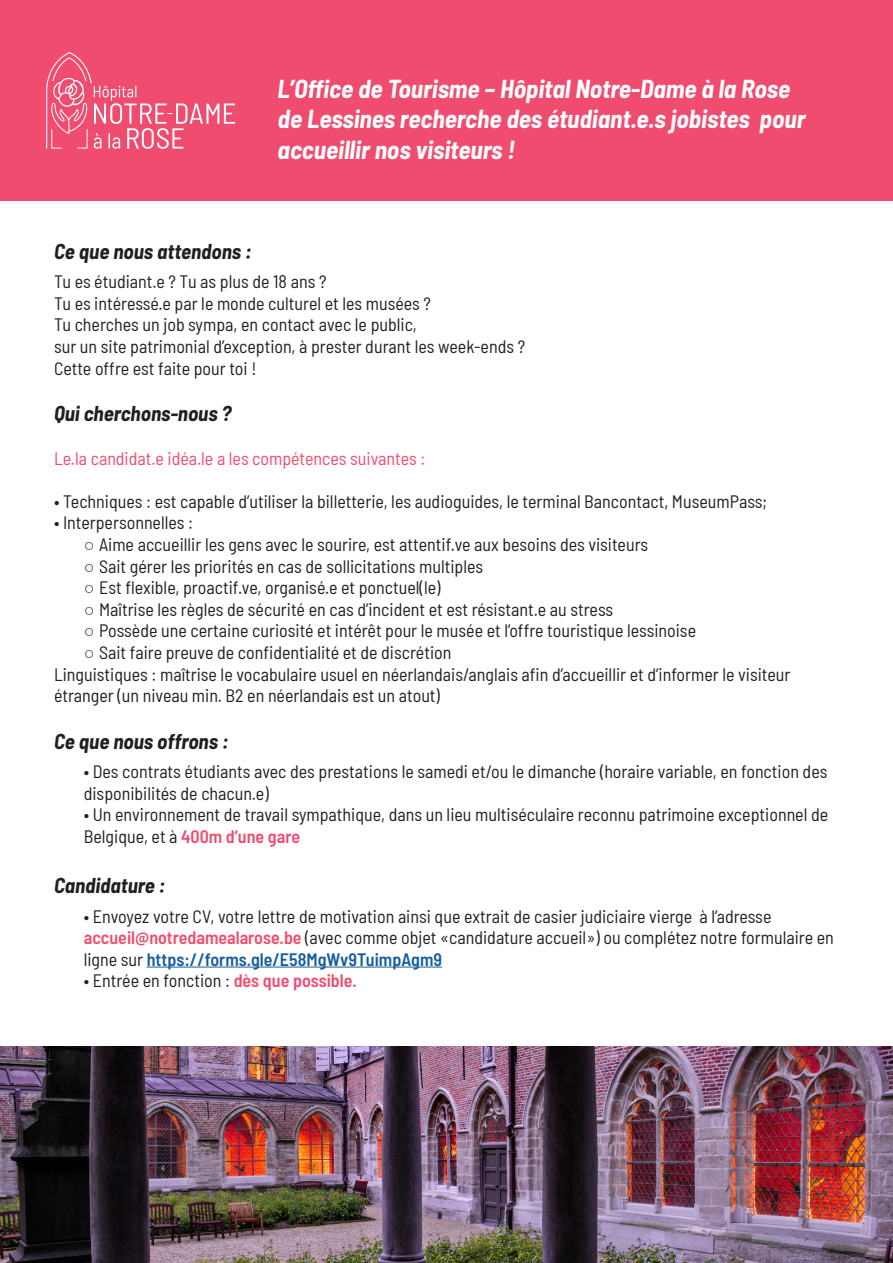
<style>
.page{position:relative;width:893px;height:1263px;background:#fff}
.page>*{position:absolute;margin:0;border:0;box-sizing:border-box;transform-origin:0 0}
.t1{font:italic 700 semi-condensed 25.35px/30.5px "Barlow";color:#fff}
.t2{font:italic 700 semi-condensed 21px "Barlow";color:#231f20}
.t3{font:semi-condensed 18px/21.6px "Barlow";color:#231f20}
.t4{font:semi-condensed 18px "Barlow";color:#f04c6f}
.s1{font-family:"Franklin Gothic";font-stretch:normal}
.s2{font-weight:600;color:#f04c6f}
.s3{font-weight:600;color:#175d9e}
</style>
<div class="page">
<div style="left:0;top:0;width:893px;height:201px;background:#f04c6f"></div>
<hr style="left:147px;top:966px;width:295px;height:1px;background:#175d9e">
<img style="left:0;top:1046px;width:893px;height:217px">
<svg style="left:46px;top:52px;width:189px;height:97px"></svg>
<p class="t1" style="left:278px;top:72px;width:529px">L’Office de Tourisme – Hôpital Notre-Dame à la Rose de Lessines recherche des étudiant.e.s jobistes pour accueillir nos visiteurs !</p>
<p class="t2" style="left:54px;top:236px;width:199px">Ce que nous attendons :</p>
<p class="t3" style="left:54px;top:270px;width:274px">Tu es étudiant.e ? Tu as plus de 18 ans ?</p>
<p class="t3" style="left:54px;top:291px;width:379px">Tu es intéressé.e par le monde culturel et les musées ?</p>
<p class="t3" style="left:54px;top:313px;width:364px">Tu cherches un job sympa, en contact avec le public,</p>
<p class="t3" style="left:54px;top:334px;width:473px">sur un site patrimonial d’exception, à prester durant les week-ends ?</p>
<p class="t3" style="left:54px;top:356px;width:204px">Cette offre est faite pour toi !</p>
<p class="t2" style="left:54px;top:399px;width:179px">Qui cherchons-nous ?</p>
<p class="t4" style="left:54px;top:445px;width:373px">Le.la candidat.e idéa.le a les compétences suivantes :</p>
<p class="t3" style="left:54px;top:489px;width:714px">• Techniques : est capable d’utiliser la billetterie, les audioguides, le terminal Bancontact, MuseumPass;</p>
<p class="t3" style="left:54px;top:511px;width:141px">• Interpersonnelles :</p>
<p class="t3" style="left:84px;top:532px;width:566px"><span class="s1">○</span> Aime accueillir les gens avec le sourire, est attentif.ve aux besoins des visiteurs</p>
<p class="t3" style="left:84px;top:554px;width:401px"><span class="s1">○</span> Sait gérer les priorités en cas de sollicitations multiples</p>
<p class="t3" style="left:84px;top:576px;width:358px"><span class="s1">○</span> Est flexible, proactif.ve, organisé.e et ponctuel(le)</p>
<p class="t3" style="left:84px;top:597px;width:531px"><span class="s1">○</span> Maîtrise les règles de sécurité en cas d’incident et est résistant.e au stress</p>
<p class="t3" style="left:84px;top:619px;width:614px"><span class="s1">○</span> Possède une certaine curiosité et intérêt pour le musée et l’offre touristique lessinoise</p>
<p class="t3" style="left:84px;top:640px;width:369px"><span class="s1">○</span> Sait faire preuve de confidentialité et de discrétion</p>
<p class="t3" style="left:54px;top:662px;width:738px">Linguistiques : maîtrise le vocabulaire usuel en néerlandais/anglais afin d’accueillir et d’informer le visiteur étranger (un niveau min. B2 en néerlandais est un atout)</p>
<p class="t2" style="left:54px;top:726px;width:176px">Ce que nous offrons :</p>
<p class="t3" style="left:84px;top:759px;width:745px">• Des contrats étudiants avec des prestations le samedi et/ou le dimanche (horaire variable, en fonction des disponibilités de chacun.e)</p>
<p class="t3" style="left:84px;top:803px;width:746px">• Un environnement de travail sympathique, dans un lieu multiséculaire reconnu patrimoine exceptionnel de<br>Belgique, et à <span class="s2">400m d’une gare</span></p>
<p class="t2" style="left:54px;top:871px;width:113px">Candidature :</p>
<p class="t3" style="left:84px;top:904px;width:689px">• Envoyez votre CV, votre lettre de motivation ainsi que extrait de casier judiciaire vierge à l’adresse</p>
<p class="t3" style="left:84px;top:925px;width:752px"><span class="s2">accueil@notredamealarose.be</span> (avec comme objet «candidature accueil») ou complétez notre formulaire en ligne sur <span class="s3">https://forms.gle/E58MgWv9TuimpAgm9</span></p>
<p class="t3" style="left:84px;top:969px;width:274px">• Entrée en fonction : <span class="s2">dès que possible.</span></p>
</div>
